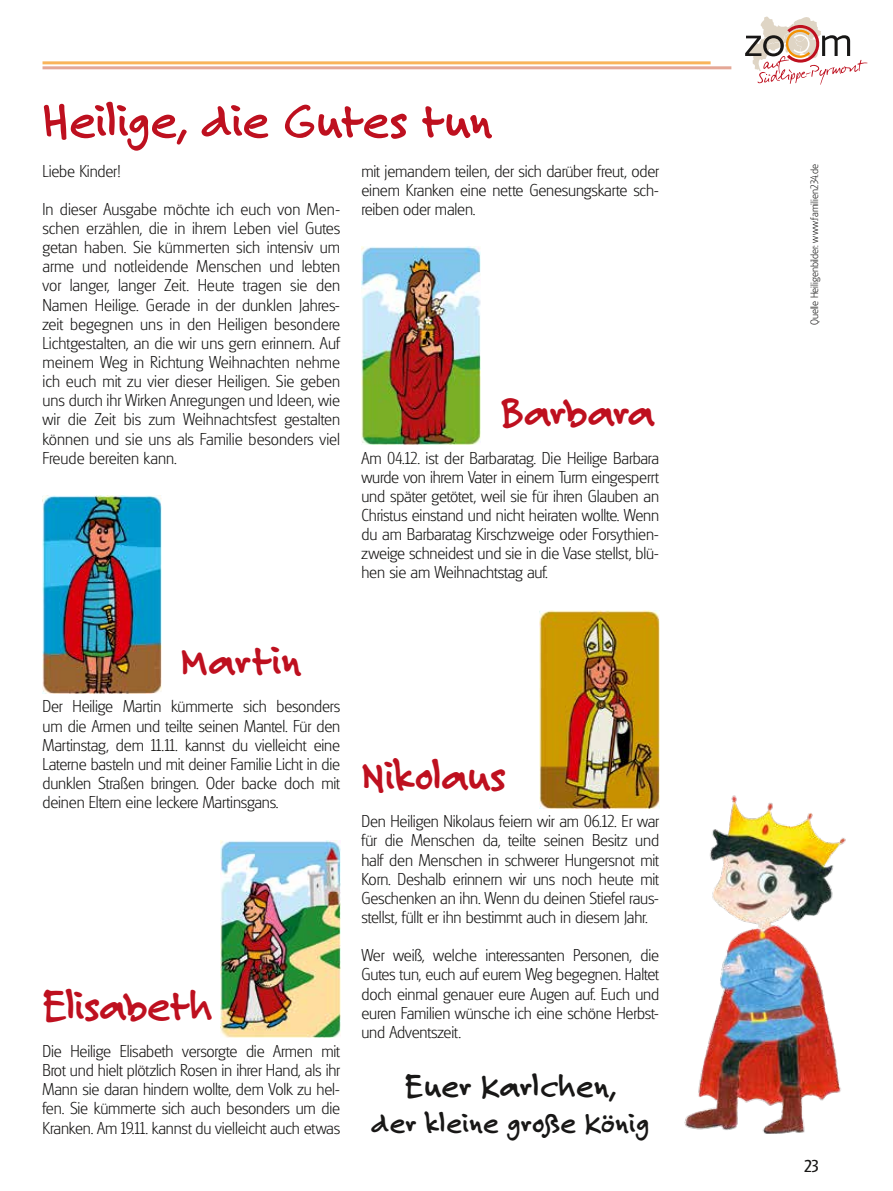
<style>
.page{position:relative;width:893px;height:1191px;background:#fff}
.page>*{position:absolute;margin:0;border:0;box-sizing:border-box;transform-origin:0 0}
.t1{font:700 51px "Felt Tip Roman";letter-spacing:-.015em;color:#be101f}
.t2{font:700 45px "Felt Tip Roman";letter-spacing:-.025em;color:#be101f}
.t3{font:700 33.75px "Felt Tip Roman";color:#181716}
.t4{font:700 30px "Felt Tip Roman";color:#181716}
.t5{font:300 18px/19.2px "Glasgow Pro";letter-spacing:-.01em;color:#181716;text-align:justify}
.t6{font:18px "Glasgow Pro";color:#181716}
.t7{font:300 11.25px "Glasgow Pro";color:#181716}
</style>
<div class="page">
<hr style="left:43px;top:61px;width:668px;height:3px;background:#f9b45a">
<hr style="left:43px;top:66px;width:688px;height:3px;background:#e4a796">
<svg style="left:745px;top:17px;width:122px;height:68px"></svg>
<img style="left:684px;top:795px;width:162px;height:338px">
<img style="left:361px;top:247px;width:120px;height:197px">
<img style="left:43px;top:495px;width:119px;height:198px">
<img style="left:221px;top:840px;width:119px;height:197px">
<img style="left:540px;top:610px;width:119px;height:198px">
<h1 class="t1" style="left:43px;top:87px;width:452px">Heilige, die Gutes tun</h1>
<p class="t5" style="left:43px;top:151px;width:299px;line-height:38.2px">Liebe Kinder!<br>In dieser Ausgabe möchte ich euch von Men-</p>
<p class="t5" style="left:43px;top:218px;width:299px">schen erzählen, die in ihrem Leben viel Gutes getan haben. Sie kümmerten sich intensiv um arme und notleidende Menschen und lebten vor langer, langer Zeit. Heute tragen sie den Namen Heilige. Gerade in der dunklen Jahres&shy;zeit begegnen uns in den Heiligen besondere Lichtgestalten, an die wir uns gern erinnern. Auf meinem Weg in Richtung Weihnachten nehme ich euch mit zu vier dieser Heiligen. Sie geben uns durch ihr Wirken Anregungen und Ideen, wie wir die Zeit bis zum Weihnachtsfest gestalten können und sie uns als Familie besonders viel Freude bereiten kann.</p>
<p class="t5" style="left:361px;top:161px;width:299px">mit jemandem teilen, der sich darüber freut, oder einem Kranken eine nette Genesungskarte sch&shy;reiben oder malen.</p>
<h2 class="t2" style="left:500px;top:382px;width:157px">Barbara</h2>
<p class="t5" style="left:361px;top:448px;width:299px">Am 04.12. ist der Barbaratag. Die Heilige Barbara wurde von ihrem Vater in einem Turm eingesperrt und später getötet, weil sie für ihren Glauben an Christus einstand und nicht heiraten wollte. Wenn du am Barbaratag Kirschzweige oder Forsythien&shy;zweige schneidest und sie in die Vase stellst, blü&shy;hen sie am Weihnachtstag auf.</p>
<h2 class="t2" style="left:181px;top:631px;width:123px">Martin</h2>
<p class="t5" style="left:43px;top:697px;width:299px">Der Heilige Martin kümmerte sich besonders um die Armen und teilte seinen Mantel. Für den Martinstag, dem 11.11. kannst du vielleicht eine Laterne basteln und mit deiner Familie Licht in die dunklen Straßen bringen. Oder backe doch mit deinen Eltern eine leckere Martinsgans.</p>
<h2 class="t2" style="left:43px;top:975px;width:172px">Elisabeth</h2>
<p class="t5" style="left:43px;top:1041px;width:299px">Die Heilige Elisabeth versorgte die Armen mit Brot und hielt plötzlich Rosen in ihrer Hand, als ihr Mann sie daran hindern wollte, dem Volk zu hel&shy;fen. Sie kümmerte sich auch besonders um die Kranken. Am 19.11. kannst du vielleicht auch etwas</p>
<h2 class="t2" style="left:361px;top:745px;width:146px">Nikolaus</h2>
<p class="t5" style="left:361px;top:812px;width:299px">Den Heiligen Nikolaus feiern wir am 06.12. Er war für die Menschen da, teilte seinen Besitz und half den Menschen in schwerer Hungersnot mit Korn. Deshalb erinnern wir uns noch heute mit Geschenken an ihn. Wenn du deinen Stiefel raus&shy;stellst, füllt er ihn bestimmt auch in diesem Jahr.</p>
<p class="t5" style="left:361px;top:945px;width:299px">Wer weiß, welche interessanten Personen, die Gutes tun, euch auf eurem Weg begegnen. Haltet doch einmal genauer eure Augen auf. Euch und euren Familien wünsche ich eine schöne Herbst&shy;und Adventszeit.</p>
<h3 class="t3" style="left:405px;top:1063px;width:213px">Euer Karlchen,</h3>
<h3 class="t4" style="left:371px;top:1102px;width:280px">der kleine große König</h3>
<p class="t7" style="left:808px;top:325px;width:163px;rotate:-90deg">Quelle Heiligenbilder: www.familien234.de</p>
<p class="t6" style="left:804px;top:1155px;width:16px">23</p>
</div>
